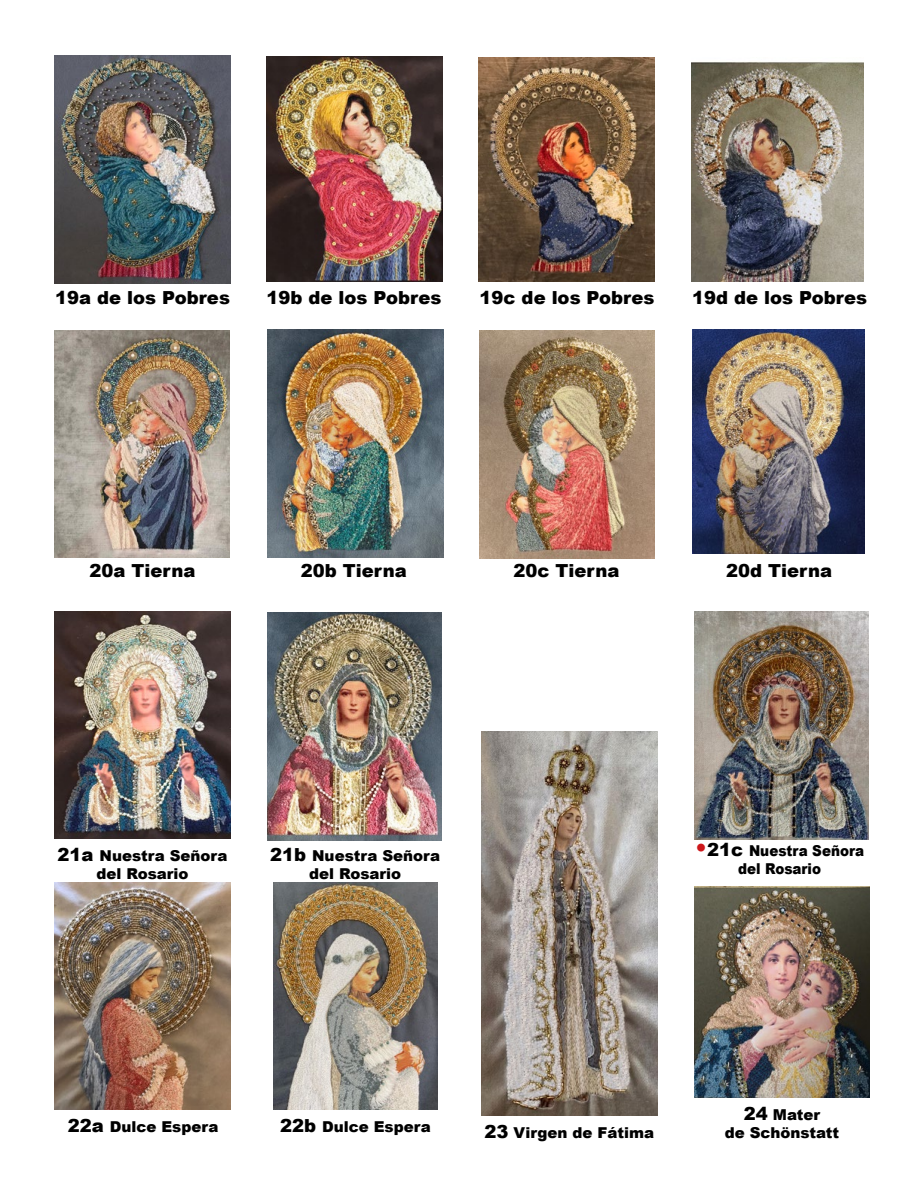
<style>
.page{position:relative;width:918px;height:1188px;background:#fff}
.page>*{position:absolute;margin:0;border:0;box-sizing:border-box;transform-origin:0 0}
.t1{font:900 18px "Arial";color:#000}
.t2{font:900 15px/18px "Arial";color:#000;text-align:center}
.t3{font:900 15px/18px "Arial";color:#000;text-align:center;scale:.9 1}
.s1{font-size:18px}
.s2{font-size:24px;color:#cd171a}
</style>
<div class="page">
<img style="left:54px;top:330px;width:176px;height:228px">
<img style="left:54px;top:56px;width:176px;height:227px">
<img style="left:266px;top:56px;width:177px;height:226px">
<img style="left:479px;top:57px;width:175px;height:224px">
<img style="left:55px;top:611px;width:175px;height:227px">
<img style="left:267px;top:612px;width:175px;height:228px">
<img style="left:692px;top:330px;width:173px;height:223px">
<img style="left:479px;top:330px;width:176px;height:229px">
<img style="left:268px;top:330px;width:175px;height:227px">
<img style="left:692px;top:62px;width:172px;height:219px">
<img style="left:55px;top:883px;width:175px;height:227px">
<img style="left:273px;top:883px;width:164px;height:227px">
<img style="left:694px;top:611px;width:175px;height:228px">
<img style="left:482px;top:731px;width:175px;height:385px">
<img style="left:694px;top:887px;width:176px;height:210px">
<p class="t1" style="left:55px;top:285px;width:176px">19a de los Pobres</p>
<p class="t1" style="left:267px;top:285px;width:176px">19b de los Pobres</p>
<p class="t1" style="left:480px;top:285px;width:176px">19c de los Pobres</p>
<p class="t1" style="left:692px;top:285px;width:176px">19d de los Pobres</p>
<p class="t1" style="left:90px;top:558px;width:107px">20a Tierna</p>
<p class="t1" style="left:301px;top:558px;width:107px">20b Tierna</p>
<p class="t1" style="left:514px;top:558px;width:107px">20c Tierna</p>
<p class="t1" style="left:726px;top:558px;width:107px">20d Tierna</p>
<p class="t2" style="left:58px;top:846px;width:172px"><span class="s1">21a</span> Nuestra Señora del Rosario</p>
<p class="t2" style="left:270px;top:846px;width:172px"><span class="s1">21b</span> Nuestra Señora del Rosario</p>
<p class="t3" style="left:695px;top:842px;width:190px"><span class="s2">•</span><span class="s1">21c</span> Nuestra Señora del Rosario</p>
<p class="t2" style="left:68px;top:1117px;width:152px"><span class="s1">22a</span> Dulce Espera</p>
<p class="t2" style="left:280px;top:1117px;width:152px"><span class="s1">22b</span> Dulce Espera</p>
<p class="t2" style="left:744px;top:1105px;width:78px"><span class="s1">24</span> Mater</p>
<p class="t2" style="left:485px;top:1123px;width:171px"><span class="s1">23</span> Virgen de Fátima</p>
<p class="t2" style="left:725px;top:1123px;width:116px">de Schönstatt</p>
</div>
